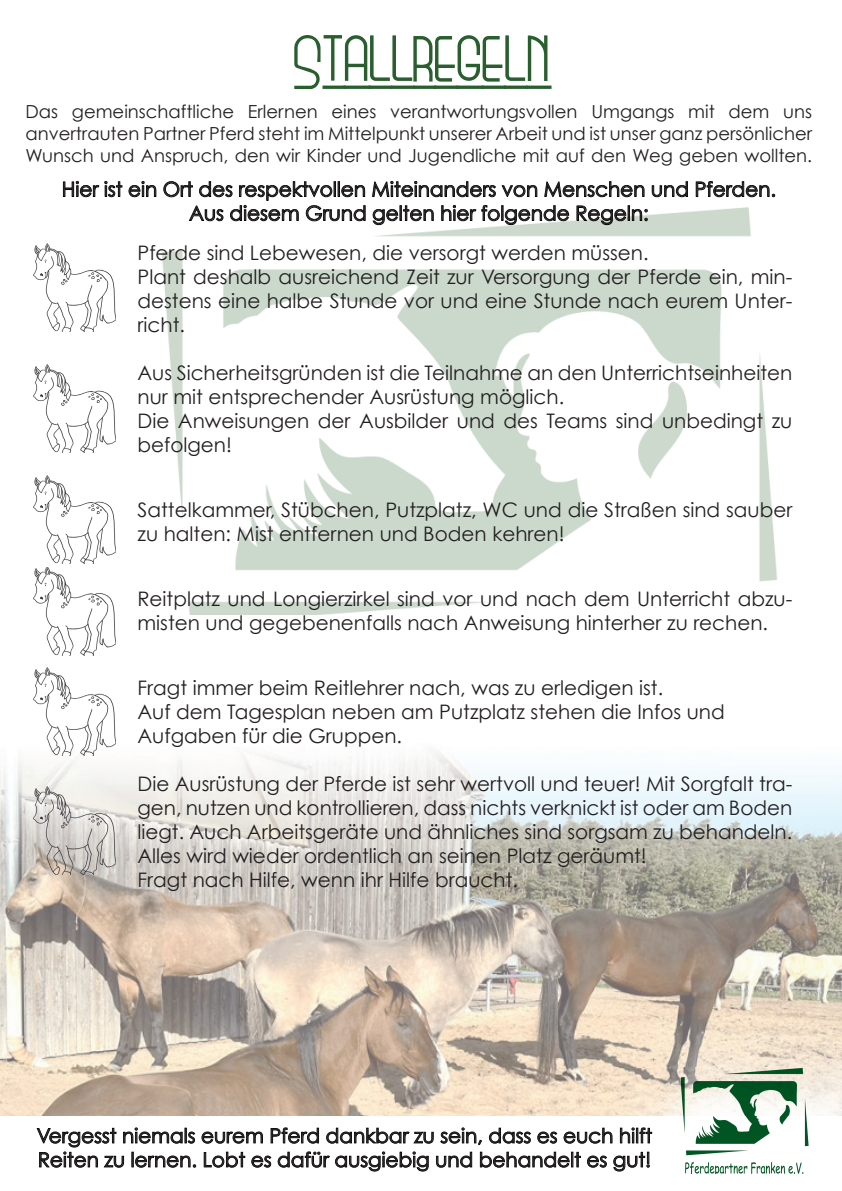
<style>
.page{position:relative;width:842px;height:1191px;background:#fff}
.page>*{position:absolute;margin:0;border:0;box-sizing:border-box;transform-origin:0 0}
.t1{font:72px "Beauty School Dropout";color:#295e2e}
.t2{font:20px/24px "Century Gothic";color:#231f20}
.t3{font:18px/21.6px "Century Gothic";color:#231f20;text-align:justify}
</style>
<div class="page">
<img style="left:0;top:753px;width:842px;height:363px">
<img style="left:162px;top:207px;width:616px;height:407px">
<svg style="left:62px;top:181px;width:95px;height:17px"></svg>
<svg style="left:695px;top:181px;width:81px;height:17px"></svg>
<svg style="left:163px;top:181px;width:525px;height:45px"></svg>
<img style="left:25px;top:1115px;width:638px;height:1px">
<svg style="left:36px;top:1127px;width:617px;height:45px"></svg>
<img style="left:681px;top:1068px;width:128px;height:105px">
<img style="left:33px;top:244px;width:83px;height:88px">
<img style="left:33px;top:364px;width:83px;height:88px">
<img style="left:33px;top:475px;width:83px;height:88px">
<img style="left:33px;top:567px;width:83px;height:88px">
<img style="left:33px;top:668px;width:83px;height:87px">
<img style="left:33px;top:787px;width:83px;height:87px">
<h1 class="t1" style="left:292px;top:21px;width:259px">STALLREGELN</h1>
<p class="t3" style="left:26px;top:101px;width:788px">Das gemeinschaftliche Erlernen eines verantwortungsvollen Umgangs mit dem uns anvertrauten Partner Pferd steht im Mittelpunkt unserer Arbeit und ist unser ganz persönlicher Wunsch und Anspruch, den wir Kinder und Jugendliche mit auf den Weg geben wollten.</p>
<p class="t2" style="left:62px;top:177px;width:716px;text-align:center">Hier ist ein Ort des respektvollen Miteinanders von Menschen und Pferden.<br>Aus diesem Grund gelten hier folgende Regeln:</p>
<p class="t2" style="left:137px;top:241px;width:656px">Pferde sind Lebewesen, die versorgt werden müssen.<br>Plant deshalb ausreichend Zeit zur Versorgung der Pferde ein, min&shy;destens eine halbe Stunde vor und eine Stunde nach eurem Unter&shy;richt.</p>
<p class="t2" style="left:137px;top:361px;width:656px">Aus Sicherheitsgründen ist die Teilnahme an den Unterrichtseinheiten nur mit entsprechender Ausrüstung möglich.<br>Die Anweisungen der Ausbilder und des Teams sind unbedingt zu befolgen!</p>
<p class="t2" style="left:137px;top:497px;width:656px">Sattelkammer, Stübchen, Putzplatz, WC und die Straßen sind sauber zu halten: Mist entfernen und Boden kehren!</p>
<p class="t2" style="left:137px;top:586px;width:656px">Reitplatz und Longierzirkel sind vor und nach dem Unterricht abzu&shy;misten und gegebenenfalls nach Anweisung hinterher zu rechen.</p>
<p class="t2" style="left:137px;top:675px;width:589px">Fragt immer beim Reitlehrer nach, was zu erledigen ist.<br>Auf dem Tagesplan neben am Putzplatz stehen die Infos und<br>Aufgaben für die Gruppen.</p>
<p class="t2" style="left:137px;top:771px;width:656px">Die Ausrüstung der Pferde ist sehr wertvoll und teuer! Mit Sorgfalt tra&shy;gen, nutzen und kontrollieren, dass nichts verknickt ist oder am Boden liegt. Auch Arbeitsgeräte und ähnliches sind sorgsam zu behandeln.<br>Alles wird wieder ordentlich an seinen Platz geräumt!<br>Fragt nach Hilfe, wenn ihr Hilfe braucht.</p>
<p class="t2" style="left:37px;top:1123px;width:617px">Vergesst niemals eurem Pferd dankbar zu sein, dass es euch hilft<br>Reiten zu lernen. Lobt es dafür ausgiebig und behandelt es gut!</p>
</div>
